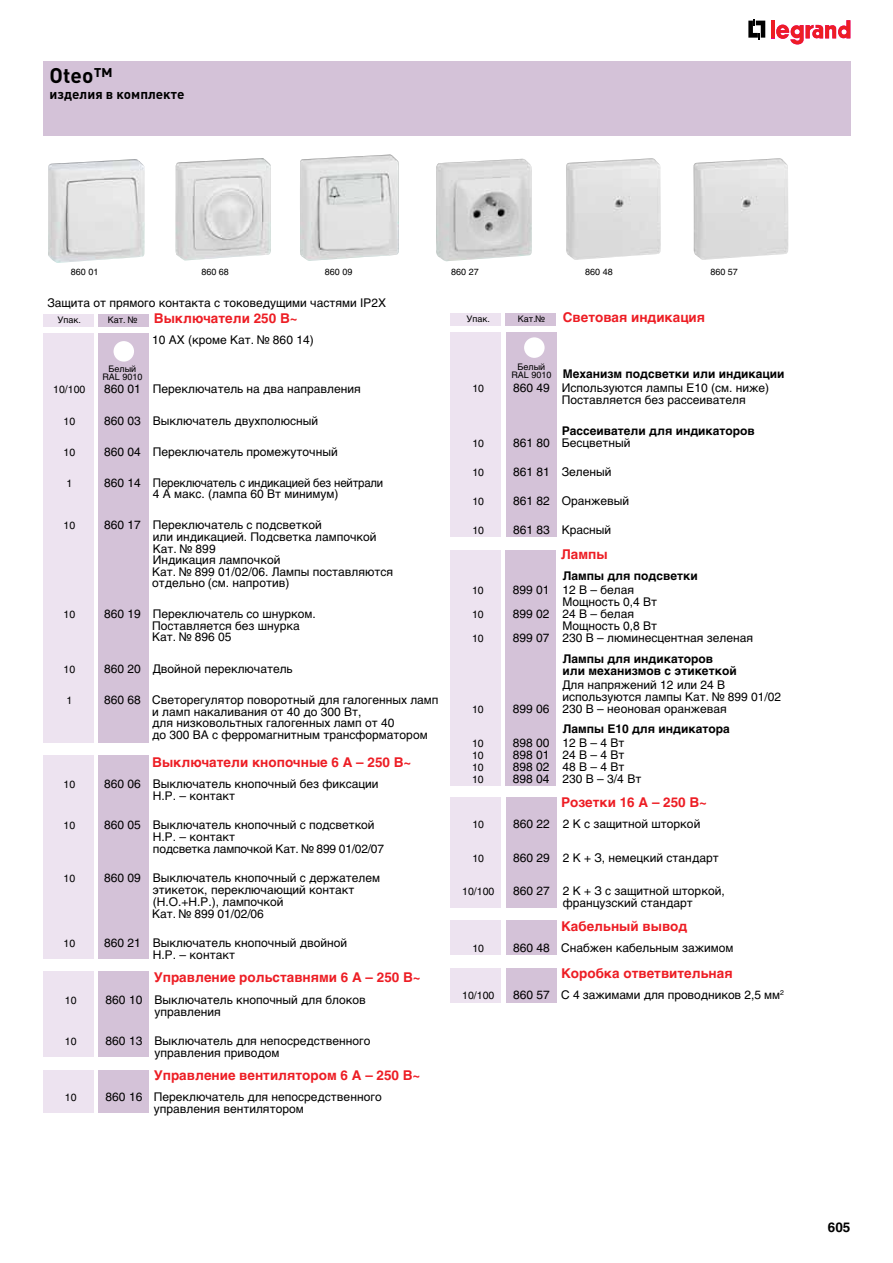
<style>
.page{position:relative;width:893px;height:1263px;background:#fff}
.page>*{position:absolute;margin:0;border:0;box-sizing:border-box;transform-origin:0 0}
.t1{font:700 21px "Plumb";color:#000}
.t2{font:700 13.5px "Helvetica LT Std";color:#ed1d24}
.t3{font:700 13.5px "Plumb";color:#000}
.t4{font:700 13.5px "Helvetica LT Std";color:#000}
.t5{font:12px/12px "Helvetica LT Std";color:#000}
.t6{font:700 12px/12px "Helvetica LT Std";color:#000}
.t7{font:10.5px "Helvetica LT Std";color:#000}
.t8{font:9px/8.1px "Helvetica LT Std";color:#000;text-align:center}
.s1{font-weight:400;font-size:9px;color:#000}
.s2{font-weight:400;font-size:9px}
</style>
<div class="page">
<svg style="left:748px;top:19px;width:17px;height:20px"></svg>
<hr style="left:771px;top:20px;width:4px;height:18px;background:#ed1d24">
<svg style="left:776px;top:20px;width:74px;height:25px"></svg>
<div style="left:506px;top:313px;width:50px;height:13px;background:#d4c2d8"></div>
<div style="left:450px;top:313px;width:51px;height:13px;background:#ede3f0"></div>
<div style="left:99px;top:314px;width:50px;height:12px;background:#d4c2d8"></div>
<div style="left:43px;top:314px;width:51px;height:12px;background:#ede3f0"></div>
<div style="left:43px;top:333px;width:51px;height:410px;background:#ede3f0"></div>
<div style="left:98px;top:333px;width:51px;height:410px;background:#d4c2d8"></div>
<div style="left:114px;top:341px;width:20px;height:21px;background:#fff;border-radius:50%"></div>
<div style="left:451px;top:332px;width:50px;height:205px;background:#ede3f0"></div>
<div style="left:506px;top:332px;width:50px;height:205px;background:#d4c2d8"></div>
<div style="left:450px;top:550px;width:51px;height:236px;background:#ede3f0"></div>
<div style="left:505px;top:550px;width:51px;height:236px;background:#d4c2d8"></div>
<div style="left:43px;top:755px;width:51px;height:204px;background:#ede3f0"></div>
<div style="left:98px;top:755px;width:51px;height:204px;background:#d4c2d8"></div>
<div style="left:451px;top:797px;width:50px;height:111px;background:#ede3f0"></div>
<div style="left:506px;top:797px;width:50px;height:111px;background:#d4c2d8"></div>
<div style="left:43px;top:972px;width:51px;height:85px;background:#ede3f0"></div>
<div style="left:98px;top:972px;width:51px;height:85px;background:#d4c2d8"></div>
<div style="left:43px;top:1070px;width:51px;height:43px;background:#ede3f0"></div>
<div style="left:98px;top:1070px;width:51px;height:43px;background:#d4c2d8"></div>
<div style="left:451px;top:921px;width:50px;height:34px;background:#ede3f0"></div>
<div style="left:506px;top:921px;width:50px;height:34px;background:#d4c2d8"></div>
<div style="left:451px;top:968px;width:50px;height:34px;background:#ede3f0"></div>
<div style="left:506px;top:968px;width:50px;height:34px;background:#d4c2d8"></div>
<img style="left:48px;top:159px;width:97px;height:104px">
<img style="left:175px;top:158px;width:96px;height:102px">
<img style="left:300px;top:155px;width:99px;height:106px">
<img style="left:436px;top:159px;width:96px;height:102px">
<img style="left:566px;top:158px;width:95px;height:102px">
<img style="left:694px;top:158px;width:94px;height:102px">
<div style="left:43px;top:62px;width:808px;height:74px;background:#d4c2d8"></div>
<div style="left:524px;top:337px;width:21px;height:21px;background:#fff;border-radius:50%"></div>
<h1 class="t1" style="left:50px;top:63px;width:65px">Оtео™</h1>
<p class="t3" style="left:50px;top:86px;width:136px">изделия в комплекте</p>
<p class="t8" style="left:71px;top:267px;width:29px">860 01</p>
<p class="t8" style="left:201px;top:268px;width:29px">860 68</p>
<p class="t8" style="left:325px;top:268px;width:29px">860 09</p>
<p class="t8" style="left:451px;top:268px;width:29px">860 27</p>
<p class="t8" style="left:585px;top:268px;width:29px">860 48</p>
<p class="t8" style="left:710px;top:268px;width:29px">860 57</p>
<p class="t5" style="left:47px;top:297px;width:340px">Защита от прямого контакта с токоведущими частями IР2Х</p>
<p class="t8" style="left:58px;top:316px;width:25px">Упак.</p>
<p class="t2" style="left:108px;top:310px;width:191px"><span class="s1">Кат. №</span> Выключатели 250 В~</p>
<p class="t5" style="left:152px;top:334px;width:163px">10 АХ (кроме Кат. № 860 14)</p>
<p class="t8" style="left:102px;top:364px;width:42px">Белый<br>RAL 9010</p>
<p class="t7" style="left:53px;top:384px;width:34px">10/100</p>
<p class="t5" style="left:104px;top:383px;width:258px">860 01 Переключатель на два направления</p>
<p class="t7" style="left:63px;top:415px;width:13px">10</p>
<p class="t5" style="left:104px;top:414px;width:215px">860 03 Выключатель двухполюсный</p>
<p class="t7" style="left:63px;top:446px;width:13px">10</p>
<p class="t5" style="left:104px;top:445px;width:235px">860 04 Переключатель промежуточный</p>
<p class="t7" style="left:66px;top:477px;width:7px">1</p>
<p class="t5" style="left:104px;top:477px;width:281px;line-height:11.6px;text-align:center">860 14 Переключатель с индикацией без нейтрали<br>4 А макс. (лампа 60 Вт минимум)</p>
<p class="t7" style="left:63px;top:520px;width:13px">10</p>
<p class="t5" style="left:152px;top:519px;width:242px;line-height:11.6px;text-indent:-48px">860 17 Переключатель с подсветкой<br>или индикацией. Подсветка лампочкой<br>Кат. № 899<br>Индикация лампочкой<br>Кат. № 899 01/02/06. Лампы поставляются отдельно (см. напротив)</p>
<p class="t7" style="left:63px;top:608px;width:13px">10</p>
<p class="t5" style="left:152px;top:608px;width:165px;line-height:11.6px;text-indent:-48px">860 19 Переключатель со шнурком.<br>Поставляется без шнурка<br>Кат. № 896 05</p>
<p class="t7" style="left:63px;top:663px;width:13px">10</p>
<p class="t5" style="left:104px;top:662px;width:190px">860 20 Двойной переключатель</p>
<p class="t7" style="left:66px;top:694px;width:7px">1</p>
<p class="t5" style="left:152px;top:694px;width:288px;line-height:11.6px;text-indent:-48px">860 68 Светорегулятор поворотный для галогенных ламп и ламп накаливания от 40 до 300 Вт,<br>для низковольтных галогенных ламп от 40<br>до 300 ВА с ферромагнитным трансформатором</p>
<p class="t2" style="left:152px;top:754px;width:261px">Выключатели кнопочные 6 А – 250 В~</p>
<p class="t7" style="left:63px;top:778px;width:13px">10</p>
<p class="t5" style="left:153px;top:778px;width:227px;text-indent:-49px">860 06 Выключатель кнопочный без фиксации<br>Н.Р. – контакт</p>
<p class="t7" style="left:63px;top:819px;width:13px">10</p>
<p class="t5" style="left:153px;top:819px;width:233px;text-indent:-49px">860 05 Выключатель кнопочный с подсветкой<br>Н.Р. – контакт<br>подсветка лампочкой Кат. № 899 01/02/07</p>
<p class="t7" style="left:63px;top:872px;width:13px">10</p>
<p class="t5" style="left:152px;top:872px;width:229px;text-indent:-48px">860 09 Выключатель кнопочный с держателем этикеток, переключающий контакт (Н.О.+Н.Р.), лампочкой<br>Кат. № 899 01/02/06</p>
<p class="t7" style="left:63px;top:937px;width:13px">10</p>
<p class="t5" style="left:153px;top:937px;width:196px;text-indent:-49px">860 21 Выключатель кнопочный двойной<br>Н.Р. – контакт</p>
<p class="t2" style="left:154px;top:969px;width:269px">Управление рольставнями 6 А – 250 В~</p>
<p class="t7" style="left:65px;top:994px;width:13px">10</p>
<p class="t5" style="left:154px;top:993px;width:213px;text-indent:-49px">860 10 Выключатель кнопочный для блоков управления</p>
<p class="t7" style="left:65px;top:1035px;width:13px">10</p>
<p class="t5" style="left:154px;top:1034px;width:217px;text-indent:-49px">860 13 Выключатель для непосредственного управления приводом</p>
<p class="t2" style="left:154px;top:1067px;width:268px">Управление вентилятором 6 А – 250 В~</p>
<p class="t7" style="left:65px;top:1091px;width:13px">10</p>
<p class="t5" style="left:154px;top:1091px;width:229px;text-indent:-48px">860 16 Переключатель для непосредственного управления вентилятором</p>
<p class="t8" style="left:466px;top:314px;width:25px">Упак.</p>
<p class="t8" style="left:518px;top:314px;width:29px">Кат.№</p>
<p class="t2" style="left:563px;top:309px;width:144px">Световая индикация</p>
<p class="t8" style="left:518px;top:363px;width:29px">Белый</p>
<p class="t6" style="left:511px;top:368px;width:275px"><span class="s2">RAL 9010</span> Механизм подсветки или индикации</p>
<p class="t7" style="left:472px;top:382px;width:13px">10</p>
<p class="t5" style="left:562px;top:382px;width:209px;text-indent:-49px">860 49 Используются лампы Е10 (см. ниже)<br>Поставляется без рассеивателя</p>
<p class="t6" style="left:562px;top:424px;width:194px">Рассеиватели для индикаторов</p>
<p class="t7" style="left:472px;top:437px;width:13px">10</p>
<p class="t5" style="left:513px;top:436px;width:119px">861 80 Бесцветный</p>
<p class="t7" style="left:472px;top:466px;width:13px">10</p>
<p class="t5" style="left:513px;top:465px;width:100px">861 81 Зеленый</p>
<p class="t7" style="left:472px;top:495px;width:13px">10</p>
<p class="t5" style="left:513px;top:494px;width:118px">861 82 Оранжевый</p>
<p class="t7" style="left:472px;top:524px;width:13px">10</p>
<p class="t5" style="left:513px;top:523px;width:100px">861 83 Красный</p>
<p class="t2" style="left:561px;top:546px;width:48px">Лампы</p>
<p class="t6" style="left:563px;top:570px;width:137px">Лампы для подсветки</p>
<p class="t7" style="left:472px;top:585px;width:13px">10</p>
<p class="t5" style="left:563px;top:584px;width:96px;text-indent:-50px">899 01 12 В – белая<br>Мощность 0,4 Вт</p>
<p class="t7" style="left:472px;top:609px;width:13px">10</p>
<p class="t5" style="left:563px;top:608px;width:96px;text-indent:-50px">899 02 24 В – белая<br>Мощность 0,8 Вт</p>
<p class="t7" style="left:472px;top:633px;width:13px">10</p>
<p class="t5" style="left:513px;top:632px;width:242px">899 07 230 В – люминесцентная зеленая</p>
<p class="t6" style="left:563px;top:652px;width:176px">Лампы для индикаторов или механизмов с этикеткой</p>
<p class="t5" style="left:563px;top:678px;width:220px">Для напряжений 12 или 24 В используются лампы Кат. № 899 01/02</p>
<p class="t7" style="left:472px;top:703px;width:13px">10</p>
<p class="t5" style="left:513px;top:702px;width:216px">899 06 230 В – неоновая оранжевая</p>
<p class="t6" style="left:563px;top:722px;width:169px">Лампы Е10 для индикатора</p>
<p class="t7" style="left:472px;top:737px;width:13px">10</p>
<p class="t5" style="left:513px;top:737px;width:113px">898 00 12 В – 4 Вт</p>
<p class="t7" style="left:472px;top:749px;width:13px">10</p>
<p class="t5" style="left:513px;top:749px;width:113px">898 01 24 В – 4 Вт</p>
<p class="t7" style="left:472px;top:761px;width:13px">10</p>
<p class="t5" style="left:513px;top:761px;width:113px">898 02 48 В – 4 Вт</p>
<p class="t7" style="left:472px;top:773px;width:13px">10</p>
<p class="t5" style="left:513px;top:773px;width:130px">898 04 230 В – 3/4 Вт</p>
<p class="t2" style="left:561px;top:794px;width:147px">Розетки 16 А – 250 В~</p>
<p class="t7" style="left:472px;top:819px;width:13px">10</p>
<p class="t5" style="left:513px;top:818px;width:189px">860 22 2 К с защитной шторкой</p>
<p class="t7" style="left:472px;top:852px;width:13px">10</p>
<p class="t5" style="left:513px;top:851px;width:207px">860 29 2 К + З, немецкий стандарт</p>
<p class="t7" style="left:462px;top:885px;width:34px">10/100</p>
<p class="t5" style="left:563px;top:885px;width:163px;text-indent:-50px">860 27 2 К + З с защитной шторкой, французский стандарт</p>
<p class="t2" style="left:561px;top:918px;width:128px">Кабельный вывод</p>
<p class="t7" style="left:472px;top:942px;width:13px">10</p>
<p class="t5" style="left:513px;top:942px;width:222px">860 48 Снабжен кабельным зажимом</p>
<p class="t2" style="left:561px;top:965px;width:173px">Коробка ответвительная</p>
<p class="t7" style="left:462px;top:989px;width:34px">10/100</p>
<p class="t5" style="left:513px;top:989px;width:272px">860 57 С 4 зажимами для проводников 2,5 мм<sup>2</sup></p>
<p class="t4" style="left:828px;top:1219px;width:24px">605</p>
</div>
